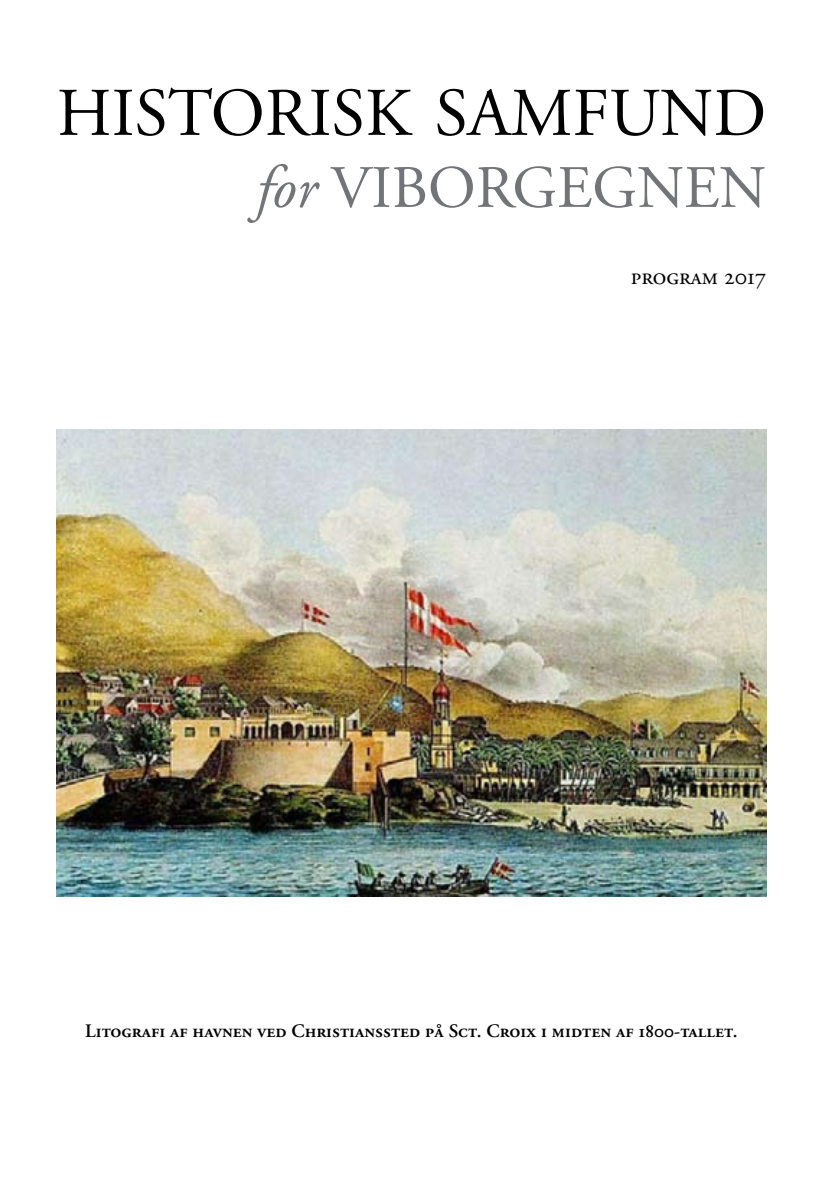
<style>
.page{position:relative;width:823px;height:1191px;background:#fff}
.page>*{position:absolute;margin:0;border:0;box-sizing:border-box;transform-origin:0 0}
.t1{font:68px "Adobe Garamond";color:#000}
.t2{font:60px "Adobe Garamond";color:#737477}
.t3{font:24px "Adobe Garamond Exp";color:#000}
.t4{font:19px "Adobe Garamond Semibold SC";color:#000}
.s1{font-style:italic}
</style>
<div class="page">
<img style="left:57px;top:429px;width:708px;height:468px">
<h1 class="t1" style="left:57px;top:77px;width:710px">HISTORISK SAMFUND</h1>
<h2 class="t2" style="left:256px;top:156px;width:511px"><span class="s1">for</span> VIBORGEGNEN</h2>
<p class="t3" style="left:630px;top:266px;width:137px">program 2017</p>
<p class="t4" style="left:85px;top:1020px;width:653px">Litografi af havnen ved Christianssted på Sct. Croix i midten af 1800-tallet.</p>
</div>
